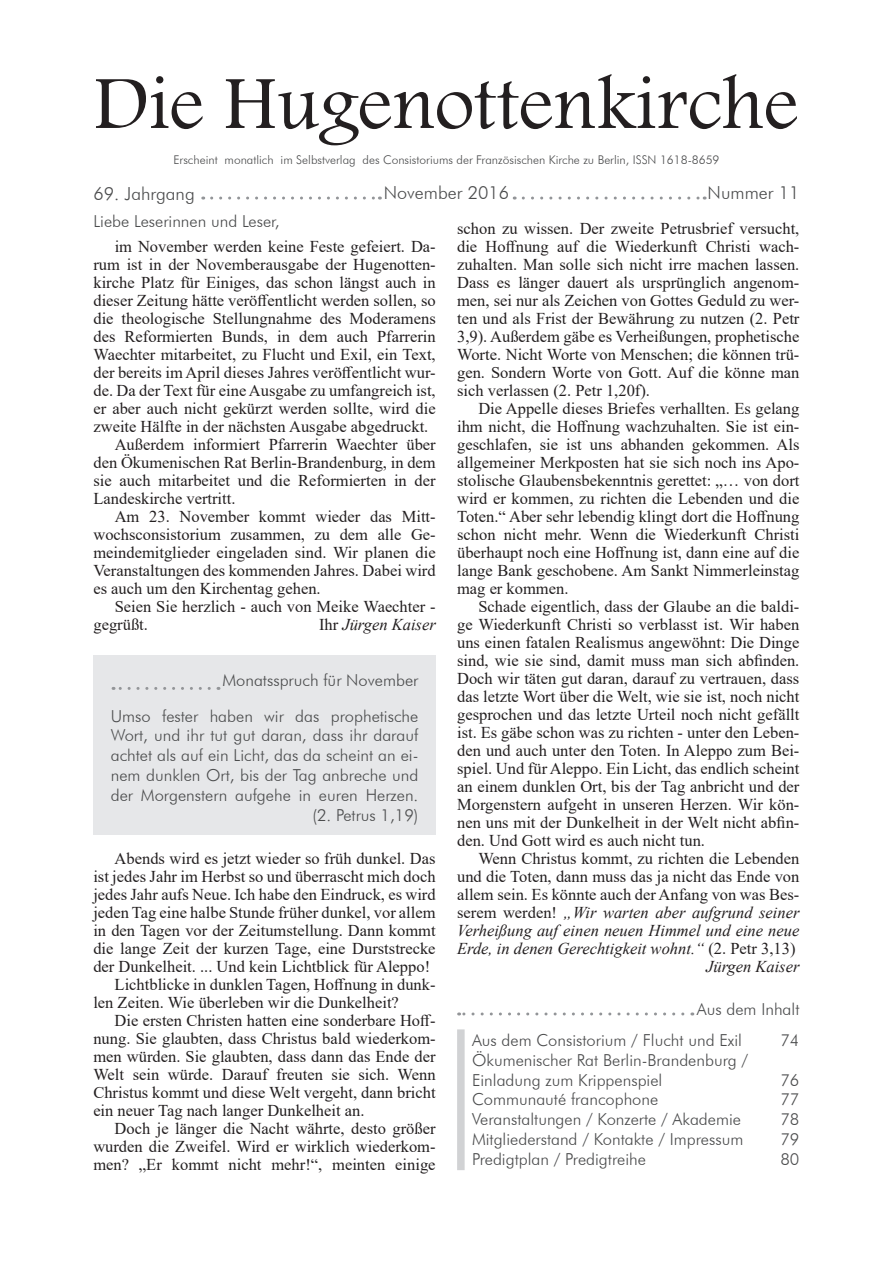
<style>
.page{position:relative;width:893px;height:1263px;background:#fff}
.page>*{position:absolute;margin:0;border:0;box-sizing:border-box;transform-origin:0 0}
.t1{font:78px "Footlight MT Light";color:#231f20}
.t2{font:300 18px "Futura BT";color:#4b4c4d}
.Huki_normaler_Fliest{font:16.5px/18px "Times New Roman";color:#231f20;text-align:justify}
.Huki_Head_klein{font:300 16.5px/19.8px "Futura BT";color:#4b4c4d;text-align:right}
.Huki_normaler_Fliest-2{font:italic 16.5px "Times New Roman";color:#231f20}
.t3{font:300 12px "Futura BT";color:#4b4c4d}
.s1{font-style:italic}
.s2{font-style:normal}
</style>
<div class="page">
<div style="left:93px;top:656px;width:343px;height:179px;background:#e6e7e9"></div>
<svg style="left:113px;top:687px;width:96px;height:3px"></svg>
<div style="left:457px;top:1029px;width:8px;height:141px;background:#d1d2d4"></div>
<svg style="left:212px;top:197px;width:168px;height:3px"></svg>
<svg style="left:523px;top:197px;width:182px;height:3px"></svg>
<svg style="left:459px;top:1012px;width:224px;height:3px"></svg>
<p class="t1" style="left:94px;top:57px;width:706px">Die Hugenottenkirche</p>
<p class="t3" style="left:173px;top:153px;width:547px">Erscheint monatlich im Selbstverlag des Consistoriums der Französischen Kirche zu Berlin, ISSN 1618-8659</p>
<p class="t2" style="left:94px;top:183px;width:103px">69. Jahrgang</p>
<p class="t2" style="left:384px;top:182px;width:127px">November 2016</p>
<p class="t2" style="left:708px;top:182px;width:93px">Nummer 11</p>
<p class="Huki_Head_klein" style="left:93px;top:211px;width:188px">Liebe Leserinnen und Leser,</p>
<p class="Huki_normaler_Fliest" style="left:93px;top:237px;width:344px;text-indent:21px">im November werden keine Feste gefeiert. Da&shy;rum ist in der Novemberausgabe der Hugenotten&shy;kirche Platz für Einiges, das schon längst auch in dieser Zeitung hätte veröffentlicht werden sollen, so die theologische Stellungnahme des Moderamens des Reformierten Bunds, in dem auch Pfarrerin Waechter mitarbeitet, zu Flucht und Exil, ein Text, der bereits im April dieses Jahres veröffentlicht wur&shy;de. Da der Text für eine Ausgabe zu umfangreich ist, er aber auch nicht gekürzt werden sollte, wird die zweite Hälfte in der nächsten Ausgabe abgedruckt.</p>
<p class="Huki_normaler_Fliest" style="left:93px;top:435px;width:344px;text-indent:21px">Außerdem informiert Pfarrerin Waechter über den Ökumenischen Rat Berlin-Brandenburg, in dem sie auch mitarbeitet und die Reformierten in der Landeskirche vertritt.</p>
<p class="Huki_normaler_Fliest" style="left:93px;top:507px;width:344px;text-indent:21px">Am 23. November kommt wieder das Mitt&shy;wochsconsistorium zusammen, zu dem alle Ge&shy;meindemitglieder eingeladen sind. Wir planen die Veranstaltungen des kommenden Jahres. Dabei wird es auch um den Kirchentag gehen.</p>
<p class="Huki_normaler_Fliest" style="left:93px;top:597px;width:344px;text-indent:21px">Seien Sie herzlich - auch von Meike Waechter - gegrüßt.</p>
<p class="Huki_normaler_Fliest" style="left:457px;top:219px;width:344px">schon zu wissen. Der zweite Petrusbrief versucht, die Hoffnung auf die Wiederkunft Christi wach&shy;zuhalten. Man solle sich nicht irre machen lassen.<br>Dass es länger dauert als ursprünglich angenom&shy;men, sei nur als Zeichen von Gottes Geduld zu wer&shy;ten und als Frist der Bewährung zu nutzen (2. Petr 3,9). Außerdem gäbe es Verheißungen, prophetische Worte. Nicht Worte von Menschen; die können trü&shy;gen. Sondern Worte von Gott. Auf die könne man sich verlassen (2. Petr 1,20f).</p>
<p class="Huki_normaler_Fliest" style="left:457px;top:399px;width:344px;text-indent:21px">Die Appelle dieses Briefes verhallten. Es gelang ihm nicht, die Hoffnung wachzuhalten. Sie ist ein&shy;geschlafen, sie ist uns abhanden gekommen. Als allgemeiner Merkposten hat sie sich noch ins Apo&shy;stolische Glaubensbekenntnis gerettet: „… von dort wird er kommen, zu richten die Lebenden und die Toten.“ Aber sehr lebendig klingt dort die Hoffnung schon nicht mehr. Wenn die Wiederkunft Christi überhaupt noch eine Hoffnung ist, dann eine auf die lange Bank geschobene. Am Sankt Nimmerleinstag mag er kommen.</p>
<p class="Huki_normaler_Fliest" style="left:457px;top:597px;width:344px;text-indent:21px">Schade eigentlich, dass der Glaube an die baldi&shy;ge Wiederkunft Christi so verblasst ist. Wir haben uns einen fatalen Realismus angewöhnt: Die Dinge sind, wie sie sind, damit muss man sich abfinden.<br>Doch wir täten gut daran, darauf zu vertrauen, dass das letzte Wort über die Welt, wie sie ist, noch nicht gesprochen und das letzte Urteil noch nicht gefällt ist. Es gäbe schon was zu richten - unter den Leben&shy;den und auch unter den Toten. In Aleppo zum Bei&shy;spiel. Und für Aleppo. Ein Licht, das endlich scheint an einem dunklen Ort, bis der Tag anbricht und der Morgenstern aufgeht in unseren Herzen. Wir kön&shy;nen uns mit der Dunkelheit in der Welt nicht abfin&shy;den. Und Gott wird es auch nicht tun.</p>
<p class="Huki_normaler_Fliest" style="left:457px;top:849px;width:344px;text-indent:21px">Wenn Christus kommt, zu richten die Lebenden und die Toten, dann muss das ja nicht das Ende von allem sein. Es könnte auch der Anfang von was Bes&shy;serem werden! <span class="s1">„Wir warten aber aufgrund seiner Verheißung auf einen neuen Himmel und eine neue Erde, in denen Gerechtigkeit wohnt.“</span> (2. Petr 3,13)</p>
<p class="Huki_normaler_Fliest-2" style="left:706px;top:955px;width:95px">Jürgen Kaiser</p>
<p class="Huki_normaler_Fliest-2" style="left:319px;top:613px;width:118px"><span class="s2">Ihr</span> Jürgen Kaiser</p>
<p class="Huki_Head_klein" style="left:222px;top:670px;width:197px">Monatsspruch für November</p>
<p class="Huki_Head_klein" style="left:111px;top:706px;width:309px">Umso fester haben wir das prophetische Wort, und ihr tut gut daran, dass ihr darauf achtet als auf ein Licht, das da scheint an ei&shy;nem dunklen Ort, bis der Tag anbreche und der Morgenstern aufgehe in euren Herzen. (2. Petrus 1,19)</p>
<p class="Huki_normaler_Fliest" style="left:93px;top:849px;width:344px;text-indent:21px">Abends wird es jetzt wieder so früh dunkel. Das ist jedes Jahr im Herbst so und überrascht mich doch jedes Jahr aufs Neue. Ich habe den Eindruck, es wird jeden Tag eine halbe Stunde früher dunkel, vor allem in den Tagen vor der Zeitumstellung. Dann kommt die lange Zeit der kurzen Tage, eine Durststrecke der Dunkelheit. ... Und kein Lichtblick für Aleppo!</p>
<p class="Huki_normaler_Fliest" style="left:93px;top:975px;width:344px;text-indent:21px">Lichtblicke in dunklen Tagen, Hoffnung in dunk&shy;len Zeiten. Wie überleben wir die Dunkelheit?</p>
<p class="Huki_normaler_Fliest" style="left:93px;top:1011px;width:344px;text-indent:21px">Die ersten Christen hatten eine sonderbare Hoff&shy;nung. Sie glaubten, dass Christus bald wiederkom&shy;men würden. Sie glaubten, dass dann das Ende der Welt sein würde. Darauf freuten sie sich. Wenn Christus kommt und diese Welt vergeht, dann bricht ein neuer Tag nach langer Dunkelheit an.</p>
<p class="Huki_normaler_Fliest" style="left:93px;top:1119px;width:344px;text-indent:21px">Doch je länger die Nacht währte, desto größer wurden die Zweifel. Wird er wirklich wiederkom&shy;men? „Er kommt nicht mehr!“, meinten einige</p>
<p class="Huki_Head_klein" style="left:697px;top:999px;width:104px">Aus dem Inhalt</p>
<p class="Huki_Head_klein" style="left:472px;top:1030px;width:271px">Aus dem Consistorium / Flucht und Exil</p>
<p class="Huki_Head_klein" style="left:780px;top:1030px;width:21px">74</p>
<p class="Huki_Head_klein" style="left:472px;top:1050px;width:278px;text-align:left">Ökumenischer Rat Berlin-Brandenburg /<br>Einladung zum Krippenspiel</p>
<p class="Huki_Head_klein" style="left:780px;top:1069px;width:21px">76</p>
<p class="Huki_Head_klein" style="left:472px;top:1089px;width:188px">Communauté francophone</p>
<p class="Huki_Head_klein" style="left:780px;top:1089px;width:21px">77</p>
<p class="Huki_Head_klein" style="left:472px;top:1109px;width:271px">Veranstaltungen / Konzerte / Akademie</p>
<p class="Huki_Head_klein" style="left:780px;top:1109px;width:21px">78</p>
<p class="Huki_Head_klein" style="left:472px;top:1129px;width:273px">Mitgliederstand / Kontakte / Impressum</p>
<p class="Huki_Head_klein" style="left:780px;top:1129px;width:21px">79</p>
<p class="Huki_Head_klein" style="left:472px;top:1149px;width:175px">Predigtplan / Predigtreihe</p>
<p class="Huki_Head_klein" style="left:780px;top:1149px;width:21px">80</p>
</div>
